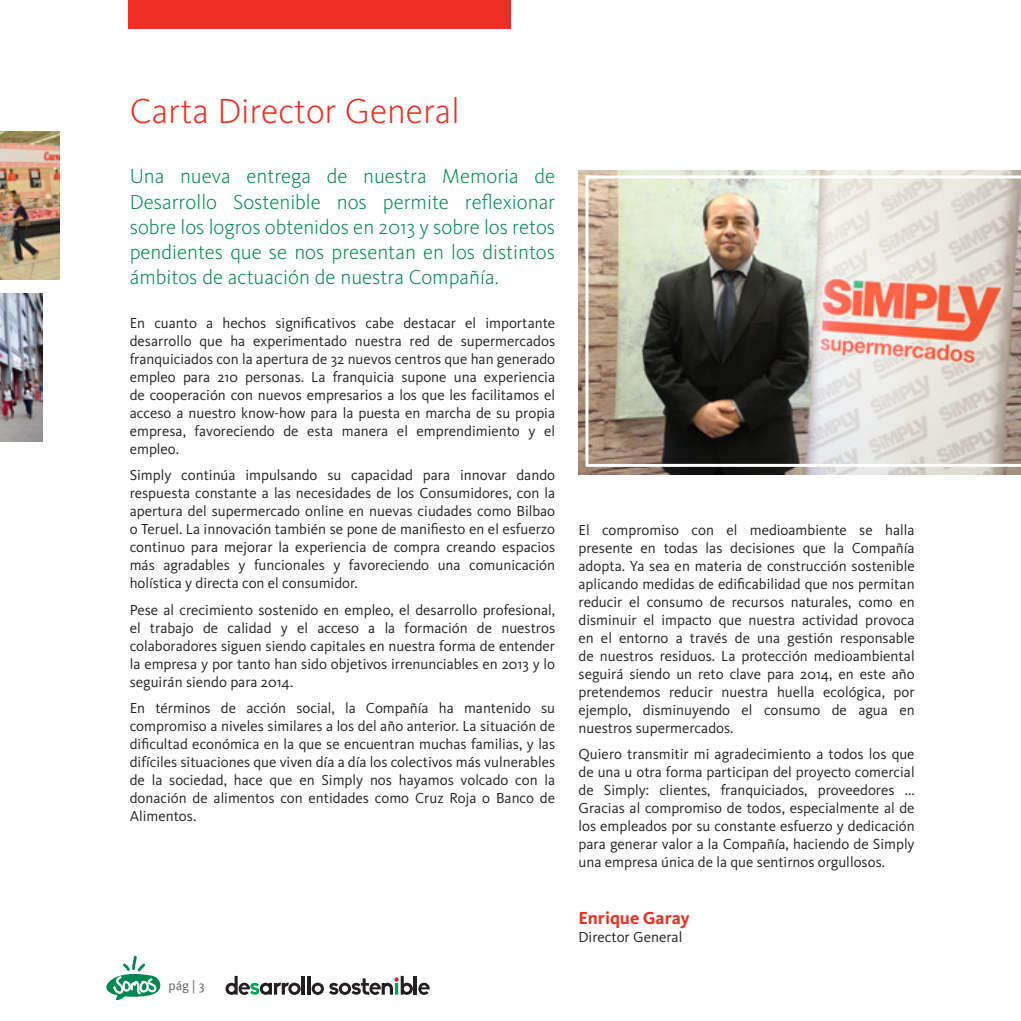
<style>
.page{position:relative;width:1021px;height:1021px;background:#fff}
.page>*{position:absolute;margin:0;border:0;box-sizing:border-box;transform-origin:0 0}
.t1{font:300 36px "Kievit OT";color:#ee2e22}
.t2{font:300 21px/25.2px "Kievit OT";color:#008751;text-align:justify}
.t3{font:700 18px "Kievit OT";color:#ee2e22}
.t4{font:15px/18px "Kievit OT";color:#231f20;text-align:justify}
.t5{font:13.5px "Kievit OT";color:#6c6d70}
</style>
<div class="page">
<svg style="left:106px;top:955px;width:55px;height:46px"></svg>
<svg style="left:225px;top:975px;width:75px;height:19px"></svg>
<hr style="left:301px;top:975px;width:4px;height:19px;background:#231f20">
<hr style="left:307px;top:975px;width:3px;height:19px;background:#231f20">
<svg style="left:312px;top:975px;width:118px;height:19px"></svg>
<div style="left:128px;top:0;width:382px;height:28px;background:#ee2e22"></div>
<img style="left:578px;top:170px;width:442px;height:304px">
<img style="left:0;top:293px;width:43px;height:148px">
<img style="left:0;top:132px;width:60px;height:148px">
<img style="left:585px;top:175px;width:435px;height:292px">
<h1 class="t1" style="left:130px;top:89px;width:331px">Carta Director General</h1>
<h2 class="t2" style="left:130px;top:163px;width:427px">Una nueva entrega de nuestra Memoria de Desarrollo Sostenible nos permite reflexionar sobre los logros obtenidos en 2013 y sobre los retos pendientes que se nos presentan en los distintos ámbitos de actuación de nuestra Compañía.</h2>
<p class="t4" style="left:130px;top:313px;width:427px">En cuanto a hechos significativos cabe destacar el importante desarrollo que ha experimentado nuestra red de supermercados franquiciados con la apertura de 32 nuevos centros que han generado empleo para 210 personas. La franquicia supone una experiencia de cooperación con nuevos empresarios a los que les facilitamos el acceso a nuestro know-how para la puesta en marcha de su propia empresa, favoreciendo de esta manera el emprendimiento y el empleo.</p>
<p class="t4" style="left:130px;top:466px;width:427px">Simply continúa impulsando su capacidad para innovar dando respuesta constante a las necesidades de los Consumidores, con la apertura del supermercado online en nuevas ciudades como Bilbao o Teruel. La innovación también se pone de manifiesto en el esfuerzo continuo para mejorar la experiencia de compra creando espacios más agradables y funcionales y favoreciendo una comunicación holística y directa con el consumidor.</p>
<p class="t4" style="left:130px;top:600px;width:427px">Pese al crecimiento sostenido en empleo, el desarrollo profesional, el trabajo de calidad y el acceso a la formación de nuestros colaboradores siguen siendo capitales en nuestra forma de entender la empresa y por tanto han sido objetivos irrenunciables en 2013 y lo seguirán siendo para 2014.</p>
<p class="t4" style="left:130px;top:699px;width:427px">En términos de acción social, la Compañía ha mantenido su compromiso a niveles similares a los del año anterior. La situación de dificultad económica en la que se encuentran muchas familias, y las difíciles situaciones que viven día a día los colectivos más vulnerables de la sociedad, hace que en Simply nos hayamos volcado con la donación de alimentos con entidades como Cruz Roja o Banco de Alimentos.</p>
<p class="t5" style="left:168px;top:977px;width:38px">pág | 3</p>
<p class="t4" style="left:578px;top:520px;width:337px">El compromiso con el medioambiente se halla presente en todas las decisiones que la Compañía adopta. Ya sea en materia de construcción sostenible aplicando medidas de edificabilidad que nos permitan reducir el consumo de recursos naturales, como en disminuir el impacto que nuestra actividad provoca en el entorno a través de una gestión responsable de nuestros residuos. La protección medioambiental seguirá siendo un reto clave para 2014, en este año pretendemos reducir nuestra huella ecológica, por ejemplo, disminuyendo el consumo de agua en nuestros supermercados.</p>
<p class="t4" style="left:578px;top:745px;width:337px">Quiero transmitir mi agradecimiento a todos los que de una u otra forma participan del proyecto comercial de Simply: clientes, franquiciados, proveedores ...<br>Gracias al compromiso de todos, especialmente al de los empleados por su constante esfuerzo y dedicación para generar valor a la Compañía, haciendo de Simply una empresa única de la que sentirnos orgullosos.</p>
<p class="t3" style="left:578px;top:907px;width:113px">Enrique Garay</p>
<p class="t4" style="left:578px;top:927px;width:105px">Director General</p>
</div>
